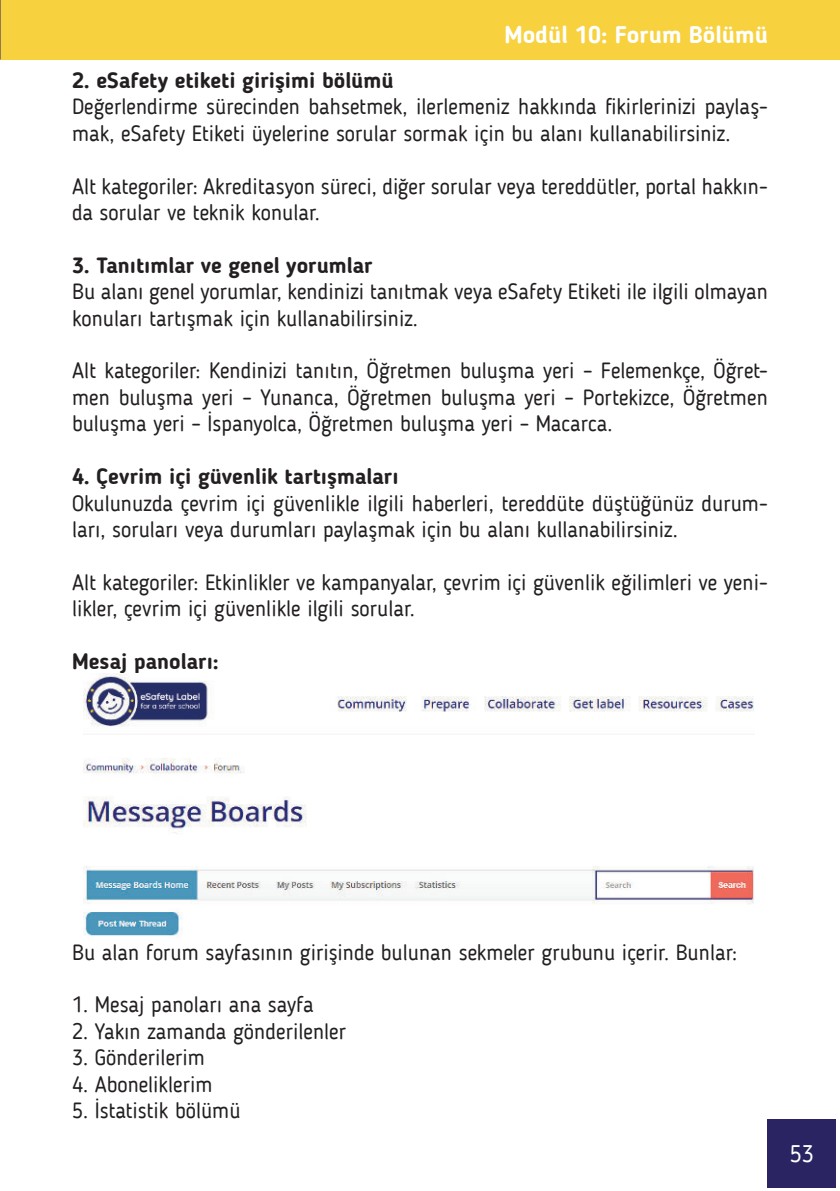
<style>
.page{position:relative;width:840px;height:1191px;background:#fff}
.page>*{position:absolute;margin:0;border:0;box-sizing:border-box;transform-origin:0 0}
.t1{font:700 24px "Blogger Sans";color:#fff}
.t2{font:24px "Blogger Sans";color:#fff}
.t3{font:22px/26.4px "Blogger Sans";color:#231f20}
.t4{font:700 22px "Blogger Sans";color:#231f20}
</style>
<div class="page">
<div style="left:0;top:0;width:839px;height:60px;background:#f7d13e"></div>
<div style="left:767px;top:1119px;width:68px;height:68px;background:#2a2562"></div>
<img style="left:84px;top:673px;width:670px;height:263px">
<p class="t1" style="left:504px;top:23px;width:265px">Modül 10: Forum Bölümü</p>
<p class="t4" style="left:72px;top:70px;width:323px">2. eSafety etiketi girişimi bölümü</p>
<p class="t3" style="left:72px;top:95px;width:697px">Değerlendirme sürecinden bahsetmek, ilerlemeniz hakkında fikirlerinizi paylaş&shy;mak, eSafety Etiketi üyelerine sorular sormak için bu alanı kullanabilirsiniz.</p>
<p class="t3" style="left:72px;top:174px;width:697px">Alt kategoriler: Akreditasyon süreci, diğer sorular veya tereddütler, portal hakkın&shy;da sorular ve teknik konular.</p>
<p class="t4" style="left:72px;top:254px;width:302px">3. Tanıtımlar ve genel yorumlar</p>
<p class="t3" style="left:72px;top:279px;width:697px">Bu alanı genel yorumlar, kendinizi tanıtmak veya eSafety Etiketi ile ilgili olmayan konuları tartışmak için kullanabilirsiniz.</p>
<p class="t3" style="left:72px;top:359px;width:697px;text-align:justify">Alt kategoriler: Kendinizi tanıtın, Öğretmen buluşma yeri – Felemenkçe, Öğret&shy;men buluşma yeri – Yunanca, Öğretmen buluşma yeri – Portekizce, Öğretmen buluşma yeri – İspanyolca, Öğretmen buluşma yeri – Macarca.</p>
<p class="t4" style="left:72px;top:466px;width:328px">4. Çevrim içi güvenlik tartışmaları</p>
<p class="t3" style="left:72px;top:491px;width:697px">Okulunuzda çevrim içi güvenlikle ilgili haberleri, tereddüte düştüğünüz durum&shy;ları, soruları veya durumları paylaşmak için bu alanı kullanabilirsiniz.</p>
<p class="t3" style="left:72px;top:570px;width:697px">Alt kategoriler: Etkinlikler ve kampanyalar, çevrim içi güvenlik eğilimleri ve yeni&shy;likler, çevrim içi güvenlikle ilgili sorular.</p>
<p class="t4" style="left:72px;top:650px;width:148px">Mesaj panoları:</p>
<p class="t3" style="left:72px;top:939px;width:666px">Bu alan forum sayfasının girişinde bulunan sekmeler grubunu içerir. Bunlar:</p>
<p class="t3" style="left:72px;top:992px;width:243px">1. Mesaj panoları ana sayfa</p>
<p class="t3" style="left:72px;top:1019px;width:275px">2. Yakın zamanda gönderilenler</p>
<p class="t3" style="left:72px;top:1045px;width:134px">3. Gönderilerim</p>
<p class="t3" style="left:72px;top:1071px;width:142px">4. Aboneliklerim</p>
<p class="t3" style="left:72px;top:1098px;width:170px">5. İstatistik bölümü</p>
<p class="t2" style="left:789px;top:1141px;width:25px">53</p>
</div>
